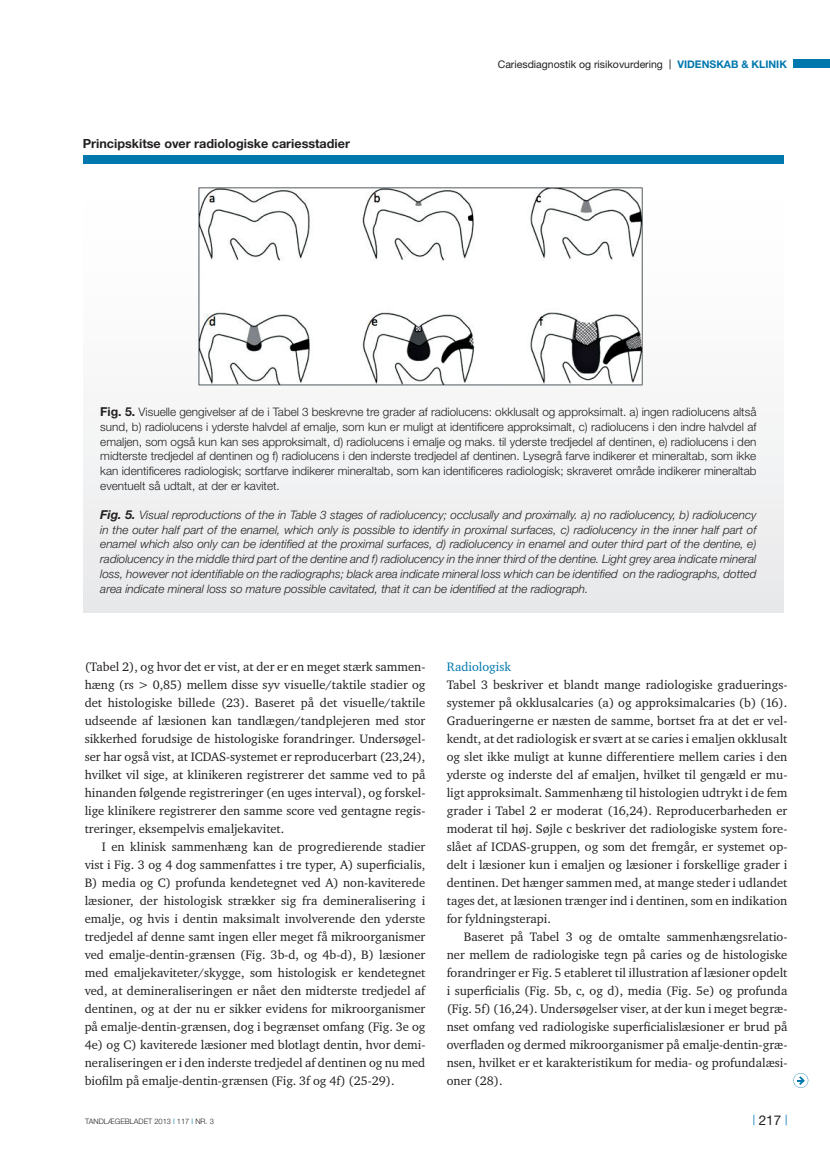
<style>
.page{position:relative;width:830px;height:1157px;background:#fff}
.page>*{position:absolute;margin:0;border:0;box-sizing:border-box;transform-origin:0 0}
.t1{font:13.5px "Helvetica Neue";color:#231f20}
.t2{font:12.6px/18px "Charter ITC";color:#231f20;text-align:justify}
.t3{font:700 12.6px "Helvetica Neue";color:#231f20}
.t4{font:12.6px "Charter ITC";color:#0078ae}
.t5{font:italic 300 11.7px/14.7px "Helvetica Neue";color:#231f20;text-align:justify}
.t6{font:300 11.7px/14.7px "Helvetica Neue";color:#231f20;text-align:justify}
.t7{font:10.5px "Helvetica Neue";color:#231f20}
.t8{font:10.5px "Helvetica Neue LT Std";color:#0078ae}
.t9{font:300 7.5px "Helvetica Neue";color:#231f20}
.s1{font-family:"Arial"}
.s2{font-weight:700;color:#0078ae}
.s3{font-weight:700;font-size:12.3px}
.s4{font-weight:400;color:#0078ae}
</style>
<div class="page">
<div style="left:793px;top:60px;width:36px;height:8px;background:#0078ae"></div>
<svg style="left:793px;top:1073px;width:14px;height:14px"></svg>
<div style="left:83px;top:164px;width:700px;height:448px;background:#f3f4f4"></div>
<div style="left:83px;top:155px;width:700px;height:9px;background:#0078ae"></div>
<img style="left:199px;top:187px;width:443px;height:198px">
<p class="t3" style="left:83px;top:136px;width:268px">principskitse over radiologiske cariesstadier</p>
<p class="t7" style="left:497px;top:58px;width:290px">Cariesdiagnostik og risikovurdering <span class="s1">|</span> <span class="s2">videnskab &amp; klinik</span></p>
<p class="t6" style="left:100px;top:404px;width:657px"><span class="s3">Fig. 5.</span> Visuelle gengivelser af de i Tabel 3 beskrevne tre grader af radiolucens: okklusalt og approksimalt. a) ingen radiolucens altså sund, b) radiolucens i yderste halvdel af emalje, som kun er muligt at identificere approksimalt, c) radiolucens i den indre halvdel af emaljen, som også kun kan ses approksimalt, d) radiolucens i emalje og maks. til yderste tredjedel af dentinen, e) radiolucens i den midterste tredjedel af dentinen og f) radiolucens i den inderste tredjedel af dentinen. lysegrå farve indikerer et mineraltab, som ikke kan identificeres radiologisk; sortfarve indikerer mineraltab, som kan identificeres radiologisk; skraveret område indikerer mineraltab eventuelt så udtalt, at der er kavitet.</p>
<p class="t5" style="left:100px;top:507px;width:657px"><span class="s3">Fig. 5.</span> Visual reproductions of the in Table 3 stages of radiolucency; occlusally and proximally. a) no radiolucency, b) radiolucency in the outer half part of the enamel, which only is possible to identify in proximal surfaces, c) radiolucency in the inner half part of enamel which also only can be identified at the proximal surfaces, d) radiolucency in enamel and outer third part of the dentine, e) radiolucency in the middle third part of the dentine and f) radiolucency in the inner third of the dentine. Light grey area indicate mineral loss, however not identifiable on the radiographs; black area indicate mineral loss which can be identified on the radiographs, dotted area indicate mineral loss so mature possible cavitated, that it can be identified at the radiograph.</p>
<p class="t2" style="left:85px;top:657px;width:342px">(Tabel 2), og hvor det er vist, at der er en meget stærk sammen&shy;hæng (rs &gt; 0,85) mellem disse syv visuelle/taktile stadier og det histologiske billede (23). Baseret på det visuelle/taktile udseende af læsionen kan tandlægen/tandplejeren med stor sikkerhed forudsige de histologiske forandringer. Undersøgel&shy;ser har også vist, at ICDAS-systemet er reproducerbart (23,24), hvilket vil sige, at klinikeren registrerer det samme ved to på hinanden følgende registreringer (en uges interval), og forskel&shy;lige klinikere registrerer den samme score ved gentagne regis&shy;treringer, eksempelvis emaljekavitet.</p>
<p class="t2" style="left:85px;top:837px;width:342px;text-indent:17px">I en klinisk sammenhæng kan de progredierende stadier vist i Fig. 3 og 4 dog sammenfattes i tre typer, A) superficialis, B) media og C) profunda kendetegnet ved A) non-kaviterede læsioner, der histologisk strækker sig fra demineralisering i emalje, og hvis i dentin maksimalt involverende den yderste tredjedel af denne samt ingen eller meget få mikroorganismer ved emalje-dentin-grænsen (Fig. 3b-d, og 4b-d), B) læsioner med emaljekaviteter/skygge, som histologisk er kendetegnet ved, at demineraliseringen er nået den midterste tredjedel af dentinen, og at der nu er sikker evidens for mikroorganismer på emalje-dentin-grænsen, dog i begrænset omfang (Fig. 3e og 4e) og C) kaviterede læsioner med blotlagt dentin, hvor demi&shy;neraliseringen er i den inderste tredjedel af dentinen og nu med biofilm på emalje-dentin-grænsen (Fig. 3f og 4f) (25-29).</p>
<p class="t4" style="left:446px;top:658px;width:66px">Radiologisk</p>
<p class="t2" style="left:446px;top:675px;width:342px">Tabel 3 beskriver et blandt mange radiologiske graduerings&shy;systemer på okklusalcaries (a) og approksimalcaries (b) (16).<br>Gradueringerne er næsten de samme, bortset fra at det er vel&shy;kendt, at det radiologisk er svært at se caries i emaljen okklusalt og slet ikke muligt at kunne differentiere mellem caries i den yderste og inderste del af emaljen, hvilket til gengæld er mu&shy;ligt approksimalt. Sammenhæng til histologien udtrykt i de fem grader i Tabel 2 er moderat (16,24). Reproducerbarheden er moderat til høj. Søjle c beskriver det radiologiske system fore&shy;slået af ICDAS-gruppen, og som det fremgår, er systemet op&shy;delt i læsioner kun i emaljen og læsioner i forskellige grader i dentinen. Det hænger sammen med, at mange steder i udlandet tages det, at læsionen trænger ind i dentinen, som en indikation for fyldningsterapi.</p>
<p class="t2" style="left:446px;top:927px;width:342px;text-indent:17px">Baseret på Tabel 3 og de omtalte sammenhængsrelatio&shy;ner mellem de radiologiske tegn på caries og de histologiske forandringer er Fig. 5 etableret til illustration af læsioner opdelt i superficialis (Fig. 5b, c, og d), media (Fig. 5e) og profunda (Fig. 5f) (16,24). Undersøgelser viser, at der kun i meget begræ&shy;nset omfang ved radiologiske superficialislæsioner er brud på overfladen og dermed mikroorganismer på emalje-dentin-græ&shy;nsen, hvilket er et karakteristikum for media- og profundalæsi&shy;oner (28).</p>
<p class="t9" style="left:85px;top:1116px;width:130px">TAnDlægeblADeT 2013 <span class="s4">|</span> 117 <span class="s4">|</span> nR. 3</p>
<p class="t8" style="left:784px;top:1112px;width:4px">|</p>
<p class="t1" style="left:752px;top:1112px;width:30px"><sup>|</sup> 217</p>
</div>
